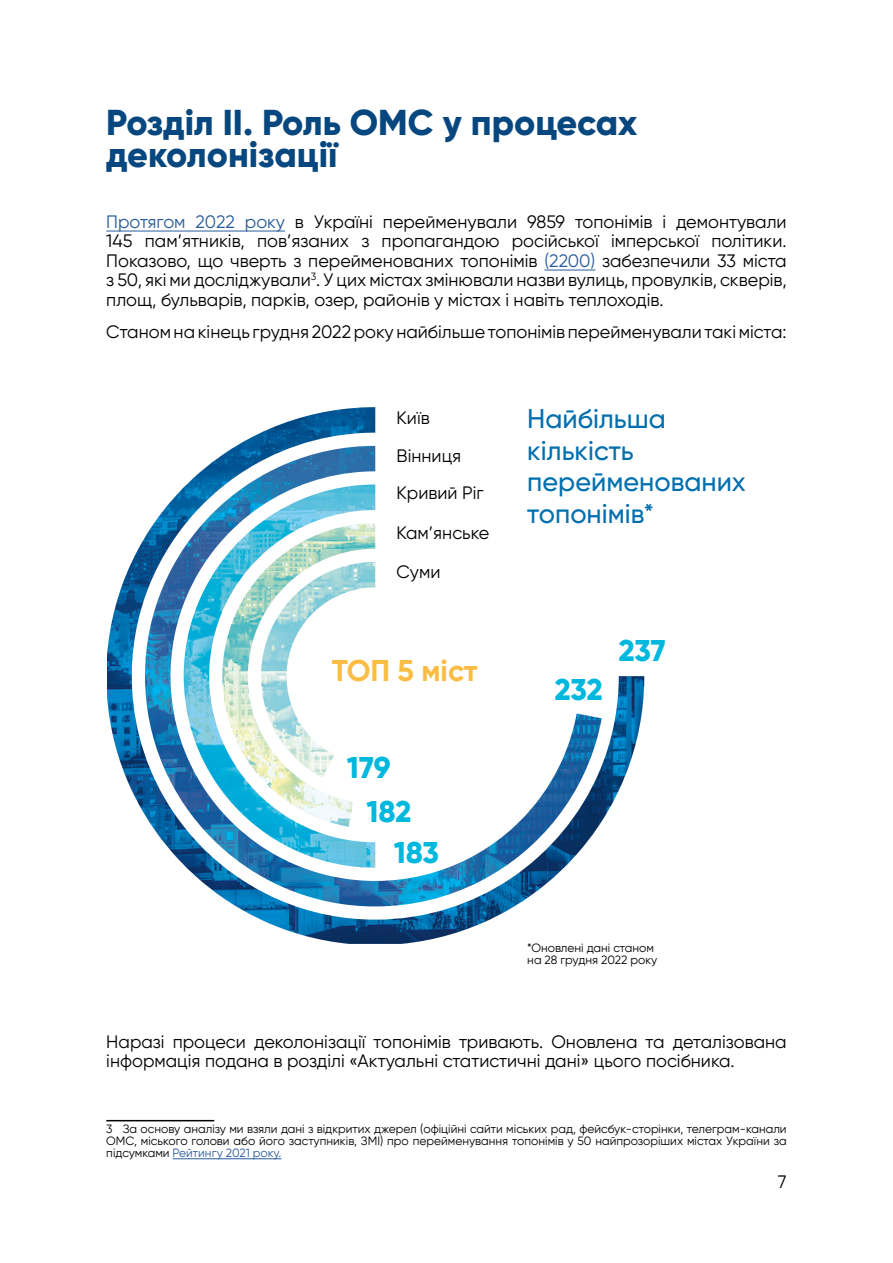
<style>
.page{position:relative;width:893px;height:1263px;background:#fff}
.page>*{position:absolute;margin:0;border:0;box-sizing:border-box;transform-origin:0 0}
.t1{font:800 36px/31.5px "Gilroy";color:#05477e}
.t2{font:800 30px "Gilroy";letter-spacing:-.005em;color:#00b8de}
.t3{font:700 30px "Gilroy";color:#fbbc43}
.t4{font:500 27px/31.5px "Gilroy";color:#026fae}
.t5{font:18px/19.5px "Gilroy";color:#000}
.t6{font:12px/12px "Gilroy";color:#000;text-align:justify}
.s1{color:#275b9b}
</style>
<div class="page">
<hr style="left:106px;top:231px;width:179px;height:1px;background:#275b9b">
<hr style="left:544px;top:270px;width:51px;height:1px;background:#275b9b">
<hr style="left:106px;top:1120px;width:108px;height:1px;background:#000">
<hr style="left:173px;top:1158px;width:108px;height:1px;background:#275b9b">
<img style="left:107px;top:407px;width:537px;height:537px">
<img style="left:145px;top:446px;width:457px;height:460px">
<img style="left:184px;top:484px;width:191px;height:384px">
<img style="left:222px;top:523px;width:153px;height:304px">
<img style="left:261px;top:562px;width:114px;height:215px">
<h1 class="t1" style="left:106px;top:107px;width:533px">Розділ ІІ. Роль ОМС у процесах деколонізації</h1>
<p class="t5" style="left:106px;top:212px;width:682px;text-align:justify"><span class="s1">Протягом 2022 року</span> в Україні перейменували 9859 топонімів і демонтували 145 пам’ятників, пов’язаних з пропагандою російської імперської політики.<br>Показово, що чверть з перейменованих топонімів <span class="s1">(2200)</span> забезпечили 33 міста з 50, які ми досліджували<sup>3</sup>. У цих містах змінювали назви вулиць, провулків, скверів, площ, бульварів, парків, озер, районів у містах і навіть теплоходів.</p>
<p class="t5" style="left:106px;top:322px;width:682px">Станом на кінець грудня 2022 року найбільше топонімів перейменували такіміста:</p>
<p class="t5" style="left:397px;top:408px;width:35px">Київ</p>
<p class="t5" style="left:397px;top:437px;width:89px;line-height:37.2px">Вінниця<br>Кривий Ріг</p>
<p class="t5" style="left:397px;top:512px;width:94px;line-height:39.6px">Кам’янське<br>Суми</p>
<h2 class="t3" style="left:332px;top:652px;width:148px">ТОП 5 міст</h2>
<h2 class="t2" style="left:347px;top:749px;width:45px">179</h2>
<h2 class="t2" style="left:366px;top:792px;width:46px">182</h2>
<h2 class="t2" style="left:394px;top:834px;width:47px">183</h2>
<h3 class="t4" style="left:527px;top:403px;width:220px">Найбільша кількість перейменованих топонімів*</h3>
<h2 class="t2" style="left:555px;top:671px;width:49px">232</h2>
<h2 class="t2" style="left:619px;top:632px;width:48px">237</h2>
<p class="t6" style="left:527px;top:942px;width:131px">*Оновлені дані станом на 28 грудня 2022 року</p>
<p class="t5" style="left:106px;top:1032px;width:682px">Наразі процеси деколонізації топонімів тривають. Оновлена та деталізована інформація подана в розділі «Актуальні статистичні дані» цього посібника.</p>
<p class="t6" style="left:106px;top:1122px;width:682px">3 За основу аналізу ми взяли дані з відкритих джерел (офіційні сайти міських рад, фейсбук-сторінки, телеграм-канали ОМС, міського голови або його заступників, ЗМІ) про перейменування топонімів у 50 найпрозоріших містах України за підсумками <span class="s1">Рейтингу 2021 року.</span></p>
<p class="t5" style="left:778px;top:1172px;width:10px">7</p>
</div>
